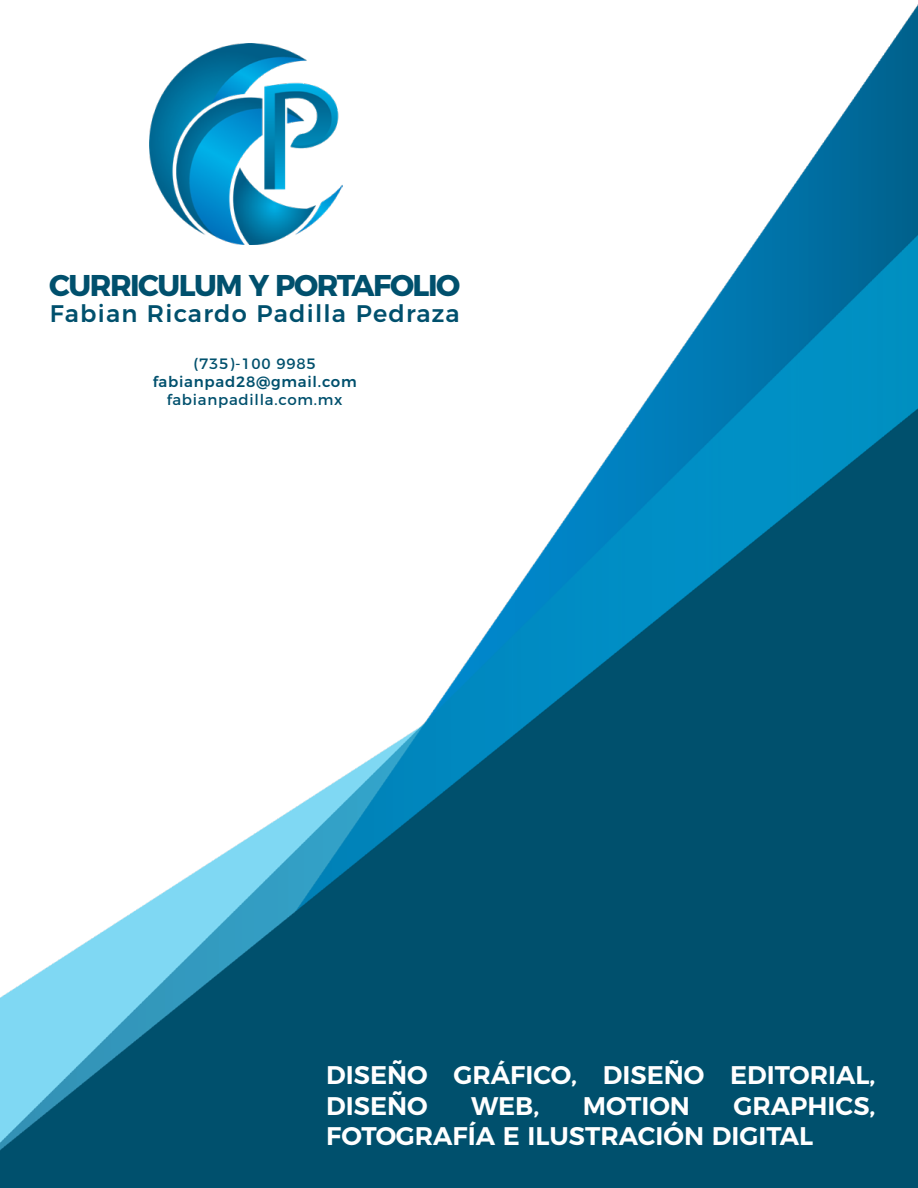
<style>
.page{position:relative;width:918px;height:1188px;background:#fff}
.page>*{position:absolute;margin:0;border:0;box-sizing:border-box;transform-origin:0 0}
.t1{font:700 30px "Montserrat";letter-spacing:-.05em;color:#00506d}
.t2{font:600 25.5px/30.6px "Montserrat";color:#fff}
.t3{font:500 24px "Montserrat";letter-spacing:.05em;color:#00506d}
.t4{font:15px "Montserrat";letter-spacing:.05em;color:#00506d}
.t5{font:500 15px "Montserrat";letter-spacing:.05em;color:#00506d}
</style>
<div class="page">
<img style="left:0;top:4px;width:918px;height:1184px">
<img style="left:150px;top:43px;width:193px;height:202px">
<p class="t1" style="left:49px;top:260px;width:412px">CURRICULUM Y PORTAFOLIO</p>
<p class="t3" style="left:50px;top:294px;width:412px">Fabian Ricardo Padilla Pedraza</p>
<p class="t4" style="left:194px;top:351px;width:124px">(735)-100 9985</p>
<p class="t5" style="left:153px;top:370px;width:205px">fabianpad28@gmail.com</p>
<p class="t4" style="left:167px;top:388px;width:177px">fabianpadilla.com.mx</p>
<p class="t2" style="left:326px;top:1058px;width:551px">DISEÑO GRÁFICO, DISEÑO EDITORIAL,<br>DISEÑO</p>
<p class="t2" style="left:326px;top:1089px;width:551px;text-indent:407px">GRAPHICS,<br>FOTOGRAFÍA E ILUSTRACIÓN DIGITAL</p>
<p class="t2" style="left:471px;top:1089px;width:70px">WEB,</p>
<p class="t2" style="left:583px;top:1089px;width:109px">MOTION</p>
</div>
